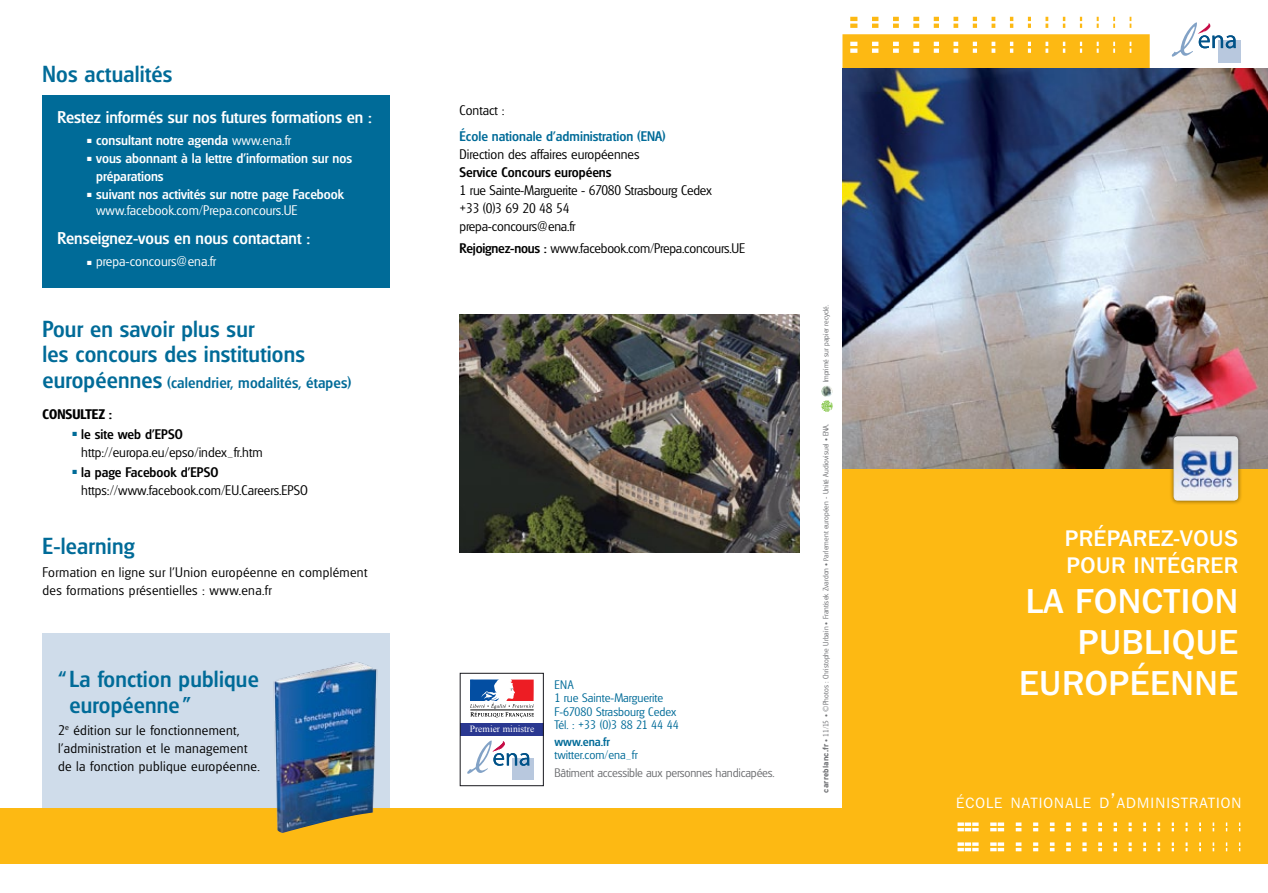
<style>
.page{position:relative;width:1268px;height:893px;background:#fff}
.page>*{position:absolute;margin:0;border:0;box-sizing:border-box;transform-origin:0 0}
.t1{font:500 34.5px "Franklin Gothic IT Cby BT";letter-spacing:.02em;color:#fff}
.t2{font:500 22.5px/25.5px "Glasgow";letter-spacing:.01em;color:#006b98}
.t3{font:500 22.5px/27px "Franklin Gothic IT Cby BT";letter-spacing:.025em;color:#fff}
.t4{font:500 16.5px "Glasgow";color:#fff}
.t5{font:500 15px "Glasgow";letter-spacing:.01em;color:#006b98}
.t6{font:14.85px "Franklin Gothic IT Cby BT";letter-spacing:.075em;color:#fff}
.t7{font:300 13.5px/18px "Glasgow";color:#000}
.t8{font:300 13.5px/18px "Glasgow";letter-spacing:.025em;color:#000}
.t9{font:500 13.5px/18px "Glasgow";color:#fff}
.t10{font:500 13.5px "Glasgow";color:#006b98}
.t11{font:500 13.5px "Glasgow";color:#000}
.t12{font:300 13.5px "Glasgow";color:#fff}
.t13{font:600 13.5px "Glasgow";color:#000}
.t14{font:300 12px/13.5px "Glasgow";color:#006b98}
.t15{font:300 12px "Glasgow";letter-spacing:-.015em;color:#6d6e71}
.t16{font:500 12px "Glasgow";color:#006b98}
.t17{font:9.6px "Times New Roman";letter-spacing:.005em;color:#fff}
.t18{font:300 7.5px "Glasgow";letter-spacing:.01em;color:#6d6e71}
.s1{font-weight:300}
.s2{font-size:22.5px}
.s3{font-weight:500}
.s4{font-family:"Interstate";font-weight:700;font-size:7.8px}
.s5{font-family:"Frutiger";font-stretch:condensed;font-size:6px}
.s6{font-size:6.75px}
.s7{font-size:21.15px}
</style>
<div class="page">
<div style="left:43px;top:633px;width:346px;height:199px;background:#cfdcea"></div>
<div style="left:842px;top:371px;width:425px;height:444px;background:#fdb913"></div>
<svg style="left:842px;top:17px;width:307px;height:52px"></svg>
<svg style="left:860px;top:815px;width:407px;height:49px;background:#fdbc20"></svg>
<img style="left:842px;top:69px;width:425px;height:399px">
<div style="left:1218px;top:41px;width:22px;height:22px;background:#b8c8de"></div>
<svg style="left:1171px;top:22px;width:64px;height:35px"></svg>
<svg style="left:821px;top:386px;width:11px;height:26px"></svg>
<div style="left:0;top:809px;width:860px;height:55px;background:#fdb913"></div>
<img style="left:459px;top:315px;width:340px;height:237px">
<img style="left:270px;top:662px;width:109px;height:171px">
<div style="left:43px;top:95px;width:347px;height:193px;background:#006b98"></div>
<div style="left:1168px;top:432px;width:74px;height:73px;background:#000;opacity:.5"></div>
<img style="left:1173px;top:436px;width:64px;height:65px">
<div style="left:460px;top:723px;width:83px;height:13px;background:#2a3891"></div>
<div style="left:512px;top:758px;width:22px;height:22px;background:#b8c8de"></div>
<svg style="left:467px;top:740px;width:62px;height:34px"></svg>
<div style="left:460px;top:673px;width:83px;height:113px;border:1px solid #18181d"></div>
<svg style="left:470px;top:679px;width:64px;height:1px"></svg>
<svg style="left:470px;top:680px;width:64px;height:37px"></svg>
<h2 class="t2" style="left:43px;top:61px;width:131px">Nos actualités</h2>
<p class="t4" style="left:57px;top:107px;width:316px">Restez informés sur nos futures formations en :</p>
<p class="t9" style="left:87px;top:131px;width:205px">■ consultant notre agenda <span class="s1">www.ena.fr</span></p>
<p class="t9" style="left:96px;top:149px;width:257px;text-indent:-9px">■ vous abonnant à la lettre d’information sur nos préparations</p>
<p class="t9" style="left:96px;top:186px;width:249px;line-height:16.2px;text-indent:-9px">■ suivant nos activités sur notre page Facebook <span class="s1">www.facebook.com/Prepa.concours.UE</span></p>
<p class="t4" style="left:57px;top:228px;width:254px">Renseignez-vous en nous contactant :</p>
<p class="t12" style="left:87px;top:254px;width:131px">■ prepa-concours@ena.fr</p>
<h2 class="t2" style="left:43px;top:316px;width:264px">Pour en savoir plus sur<br>les concours des institutions</h2>
<p class="t5" style="left:43px;top:373px;width:310px"><span class="s2">européennes</span> (calendrier, modalités, étapes)</p>
<p class="t13" style="left:43px;top:405px;width:71px">CONSULTEZ :</p>
<p class="t7" style="left:81px;top:425px;width:183px;text-indent:-9px"><sup>■</sup> <span class="s3">le site web d’EPSO </span>http://europa.eu/epso/index_fr.htm</p>
<p class="t7" style="left:81px;top:463px;width:228px;text-indent:-9px"><sup>■</sup> <span class="s3">la page Facebook d’EPSO </span>https://www.facebook.com/EU.Careers.EPSO</p>
<h2 class="t2" style="left:43px;top:533px;width:94px">E-learning</h2>
<p class="t8" style="left:43px;top:563px;width:326px">Formation en ligne sur l’Union européenne en complément des formations présentielles : www.ena.fr</p>
<h2 class="t2" style="left:70px;top:666px;width:190px;text-indent:-11px">“ La fonction publique européenne”</h2>
<p class="t8" style="left:58px;top:721px;width:203px">2<sup>e</sup> édition sur le fonctionnement, l’administration et le management de la fonction publique européenne.</p>
<p class="t7" style="left:459px;top:101px;width:47px">Contact :</p>
<p class="t10" style="left:459px;top:128px;width:208px">École nationale d’administration (ENA)</p>
<p class="t7" style="left:459px;top:145px;width:181px">Direction des affaires européennes</p>
<p class="t11" style="left:459px;top:164px;width:153px">Service Concours européens</p>
<p class="t7" style="left:459px;top:181px;width:254px">1 rue Sainte-Marguerite - 67080 Strasbourg Cedex +33 (0)3 69 20 48 54<br>prepa-concours@ena.fr</p>
<p class="t7" style="left:459px;top:239px;width:287px"><span class="s3">Rejoignez-nous :</span> www.facebook.com/Prepa.concours.UE</p>
<p class="t17" style="left:469px;top:723px;width:66px">Premier ministre</p>
<p class="t14" style="left:554px;top:677px;width:126px">ENA<br>1 rue Sainte-Marguerite<br>F-67080 Strasbourg Cedex<br>Tél. : +33 (0)3 88 21 44 44</p>
<p class="t16" style="left:554px;top:734px;width:57px">www.ena.fr</p>
<p class="t14" style="left:554px;top:748px;width:85px">twitter.com/ena_fr</p>
<p class="t15" style="left:554px;top:766px;width:222px">Bâtiment accessible aux personnes handicapées.</p>
<p class="t18" style="left:821px;top:382px;width:79px;rotate:-90deg">Imprimé sur papier recyclé.</p>
<p class="t18" style="left:821px;top:792px;width:370px;rotate:-90deg"><span class="s4">carreblanc.fr</span> <span class="s5">•</span> 11/15 <span class="s5">•</span> ©Photos : Christophe Urbain <span class="s5">•</span> Frantisek Zvardon <span class="s5">•</span> <span class="s6">P</span>arlement européen - Unité Audiovisuel <span class="s5">•</span> ENA.</p>
<h2 class="t3" style="left:1064px;top:524px;width:175px">PRÉPAREZ-VOUS<br>POUR INTÉGRER</h2>
<h1 class="t1" style="left:1025px;top:579px;width:157px">LA FON CTION</h1>
<h1 class="t1" style="left:1077px;top:620px;width:139px">PU BLIQUE</h1>
<h1 class="t1" style="left:1018px;top:662px;width:23px">EUROP</h1>
<h1 class="t1" style="left:1129px;top:662px;width:64px">ÉENNE</h1>
<p class="t6" style="left:956px;top:794px;width:287px">ÉCOLE NATIONALE D<span class="s7">’</span>ADMINISTRATION</p>
</div>
